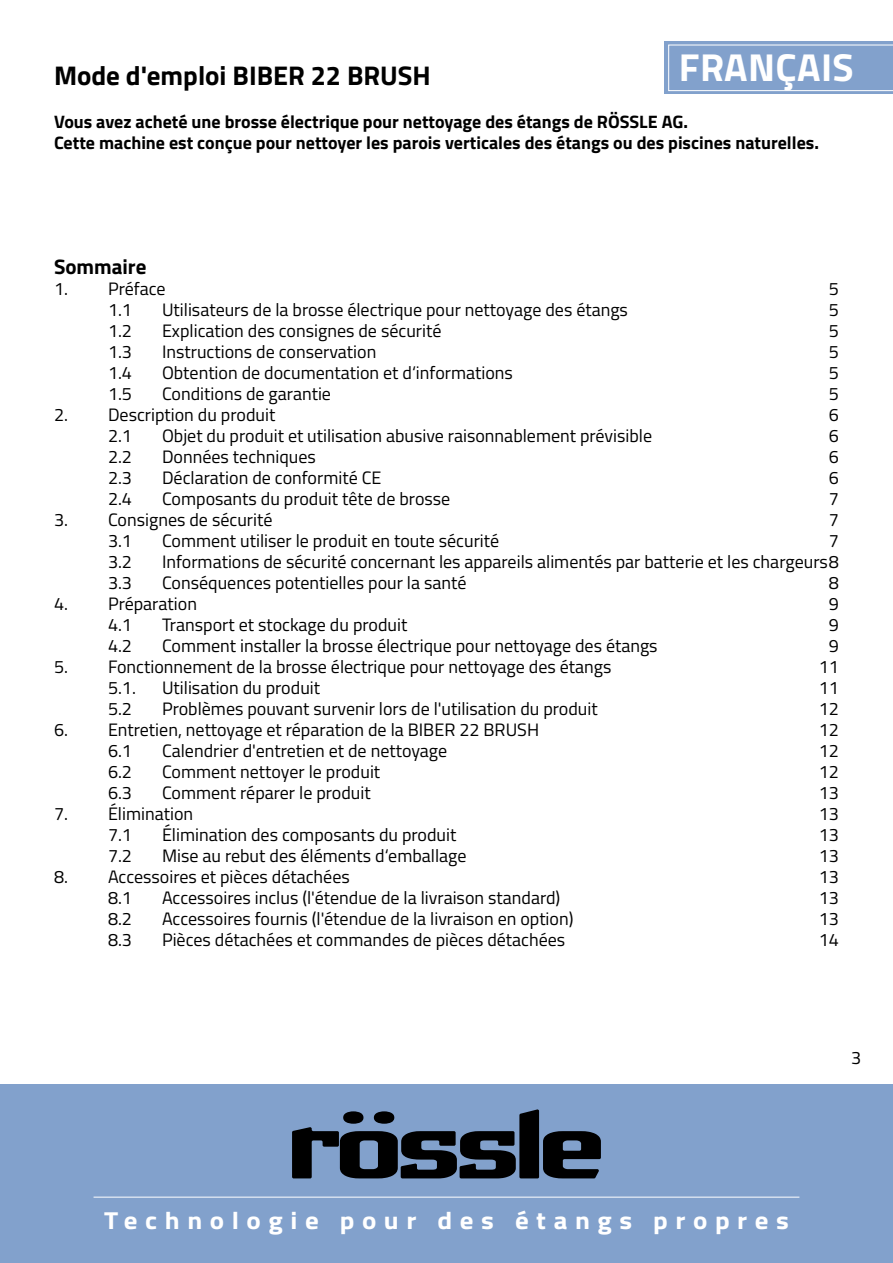
<style>
.page{position:relative;width:893px;height:1263px;background:#fff}
.page>*{position:absolute;margin:0;border:0;box-sizing:border-box;transform-origin:0 0}
.t1{font:700 39px "Titillium Web";letter-spacing:.01em;color:#fff}
.t2{font:700 27px "Titillium Web";color:#000}
.t3{font:700 24.6px "Titillium Web";letter-spacing:.28em;color:#fff;scale:1.1 1}
.t4{font:700 21px "Titillium Web";color:#000}
.t5{font:18px "Titillium Web";color:#000}
.t6{font:700 18px/21.6px "Titillium Web";color:#000}
</style>
<div class="page">
<div style="left:0;top:1084px;width:893px;height:179px;background:#82a1cc"></div>
<hr style="left:94px;top:1197px;width:705px;height:1px;background:#fff">
<svg style="left:292px;top:1109px;width:309px;height:69px"></svg>
<div style="left:665px;top:41px;width:228px;height:53px;background:linear-gradient(to right,#89a6cf,#8aa7cf)"></div>
<div style="left:668px;top:45px;width:225px;height:46px;background:#82a1cc"></div>
<h1 class="t1" style="left:679px;top:38px;width:176px">FRANÇAIS</h1>
<h2 class="t2" style="left:54px;top:55px;width:378px">Mode d'emploi BIBER 22 BRUSH</h2>
<p class="t6" style="left:54px;top:110px;width:766px">Vous avez acheté une brosse électrique pour nettoyage des étangs de RÖSSLE AG.<br>Cette machine est conçue pour nettoyer les parois verticales des étangs ou des piscines naturelles.</p>
<p class="t4" style="left:54px;top:250px;width:94px">Sommaire</p>
<p class="t5" style="left:54px;top:275px;width:113px">1. Préface</p>
<p class="t5" style="left:829px;top:275px;width:12px">5</p>
<p class="t5" style="left:108px;top:296px;width:26px">1.1</p>
<p class="t5" style="left:162px;top:296px;width:467px">Utilisateurs de la brosse électrique pour nettoyage des étangs</p>
<p class="t5" style="left:829px;top:296px;width:12px">5</p>
<p class="t5" style="left:108px;top:317px;width:26px">1.2</p>
<p class="t5" style="left:162px;top:317px;width:281px">Explication des consignes de sécurité</p>
<p class="t5" style="left:829px;top:317px;width:12px">5</p>
<p class="t5" style="left:108px;top:338px;width:26px">1.3</p>
<p class="t5" style="left:162px;top:338px;width:216px">Instructions de conservation</p>
<p class="t5" style="left:829px;top:338px;width:12px">5</p>
<p class="t5" style="left:108px;top:359px;width:26px">1.4</p>
<p class="t5" style="left:162px;top:359px;width:352px">Obtention de documentation et d‘informations</p>
<p class="t5" style="left:829px;top:359px;width:12px">5</p>
<p class="t5" style="left:108px;top:380px;width:26px">1.5</p>
<p class="t5" style="left:162px;top:380px;width:171px">Conditions de garantie</p>
<p class="t5" style="left:829px;top:380px;width:12px">5</p>
<p class="t5" style="left:54px;top:401px;width:223px">2. Description du produit</p>
<p class="t5" style="left:829px;top:401px;width:12px">6</p>
<p class="t5" style="left:108px;top:422px;width:26px">2.1</p>
<p class="t5" style="left:162px;top:422px;width:492px">Objet du produit et utilisation abusive raisonnablement prévisible</p>
<p class="t5" style="left:829px;top:422px;width:12px">6</p>
<p class="t5" style="left:108px;top:443px;width:26px">2.2</p>
<p class="t5" style="left:162px;top:443px;width:155px">Données techniques</p>
<p class="t5" style="left:829px;top:443px;width:12px">6</p>
<p class="t5" style="left:108px;top:464px;width:26px">2.3</p>
<p class="t5" style="left:162px;top:464px;width:221px">Déclaration de conformité CE</p>
<p class="t5" style="left:829px;top:464px;width:12px">6</p>
<p class="t5" style="left:108px;top:485px;width:26px">2.4</p>
<p class="t5" style="left:162px;top:485px;width:290px">Composants du produit tête de brosse</p>
<p class="t5" style="left:829px;top:485px;width:12px">7</p>
<p class="t5" style="left:54px;top:506px;width:220px">3. Consignes de sécurité</p>
<p class="t5" style="left:829px;top:506px;width:12px">7</p>
<p class="t5" style="left:108px;top:527px;width:26px">3.1</p>
<p class="t5" style="left:162px;top:527px;width:339px">Comment utiliser le produit en toute sécurité</p>
<p class="t5" style="left:829px;top:527px;width:12px">7</p>
<p class="t5" style="left:108px;top:548px;width:26px">3.2</p>
<p class="t5" style="left:162px;top:548px;width:678px">Informations de sécurité concernant les appareils alimentés par batterie et les chargeurs8</p>
<p class="t5" style="left:108px;top:569px;width:26px">3.3</p>
<p class="t5" style="left:162px;top:569px;width:306px">Conséquences potentielles pour la santé</p>
<p class="t5" style="left:829px;top:569px;width:12px">8</p>
<p class="t5" style="left:54px;top:590px;width:144px">4. Préparation</p>
<p class="t5" style="left:829px;top:590px;width:12px">9</p>
<p class="t5" style="left:108px;top:611px;width:26px">4.1</p>
<p class="t5" style="left:162px;top:611px;width:247px">Transport et stockage du produit</p>
<p class="t5" style="left:829px;top:611px;width:12px">9</p>
<p class="t5" style="left:108px;top:632px;width:26px">4.2</p>
<p class="t5" style="left:162px;top:632px;width:497px">Comment installer la brosse électrique pour nettoyage des étangs</p>
<p class="t5" style="left:829px;top:632px;width:12px">9</p>
<p class="t5" style="left:54px;top:653px;width:559px">5. Fonctionnement de la brosse électrique pour nettoyage des étangs</p>
<p class="t5" style="left:819px;top:653px;width:22px">11</p>
<p class="t5" style="left:108px;top:674px;width:27px">5.1.</p>
<p class="t5" style="left:162px;top:674px;width:160px">Utilisation du produit</p>
<p class="t5" style="left:819px;top:674px;width:22px">11</p>
<p class="t5" style="left:108px;top:695px;width:26px">5.2</p>
<p class="t5" style="left:162px;top:695px;width:437px">Problèmes pouvant survenir lors de l'utilisation du produit</p>
<p class="t5" style="left:819px;top:695px;width:22px">12</p>
<p class="t5" style="left:54px;top:716px;width:487px">6. Entretien, nettoyage et réparation de la BIBER 22 BRUSH</p>
<p class="t5" style="left:819px;top:716px;width:22px">12</p>
<p class="t5" style="left:108px;top:737px;width:26px">6.1</p>
<p class="t5" style="left:162px;top:737px;width:287px">Calendrier d'entretien et de nettoyage</p>
<p class="t5" style="left:819px;top:737px;width:22px">12</p>
<p class="t5" style="left:108px;top:758px;width:26px">6.2</p>
<p class="t5" style="left:162px;top:758px;width:220px">Comment nettoyer le produit</p>
<p class="t5" style="left:819px;top:758px;width:22px">12</p>
<p class="t5" style="left:108px;top:779px;width:26px">6.3</p>
<p class="t5" style="left:162px;top:779px;width:210px">Comment réparer le produit</p>
<p class="t5" style="left:819px;top:779px;width:22px">13</p>
<p class="t5" style="left:54px;top:800px;width:141px">7. Élimination</p>
<p class="t5" style="left:819px;top:800px;width:22px">13</p>
<p class="t5" style="left:108px;top:821px;width:26px">7.1</p>
<p class="t5" style="left:162px;top:821px;width:296px">Élimination des composants du produit</p>
<p class="t5" style="left:819px;top:821px;width:22px">13</p>
<p class="t5" style="left:108px;top:842px;width:26px">7.2</p>
<p class="t5" style="left:162px;top:842px;width:306px">Mise au rebut des éléments d‘emballage</p>
<p class="t5" style="left:819px;top:842px;width:22px">13</p>
<p class="t5" style="left:54px;top:863px;width:297px">8. Accessoires et pièces détachées</p>
<p class="t5" style="left:819px;top:863px;width:22px">13</p>
<p class="t5" style="left:108px;top:884px;width:26px">8.1</p>
<p class="t5" style="left:162px;top:884px;width:400px">Accessoires inclus (l'étendue de la livraison standard)</p>
<p class="t5" style="left:819px;top:884px;width:22px">13</p>
<p class="t5" style="left:108px;top:905px;width:26px">8.2</p>
<p class="t5" style="left:162px;top:905px;width:413px">Accessoires fournis (l'étendue de la livraison en option)</p>
<p class="t5" style="left:819px;top:905px;width:22px">13</p>
<p class="t5" style="left:108px;top:926px;width:26px">8.3</p>
<p class="t5" style="left:162px;top:926px;width:405px">Pièces détachées et commandes de pièces détachées</p>
<p class="t5" style="left:819px;top:926px;width:22px">14</p>
<p class="t5" style="left:851px;top:1044px;width:12px">3</p>
<h3 class="t3" style="left:104px;top:1201px;width:624px">Technologie pour des étangs propres</h3>
</div>
